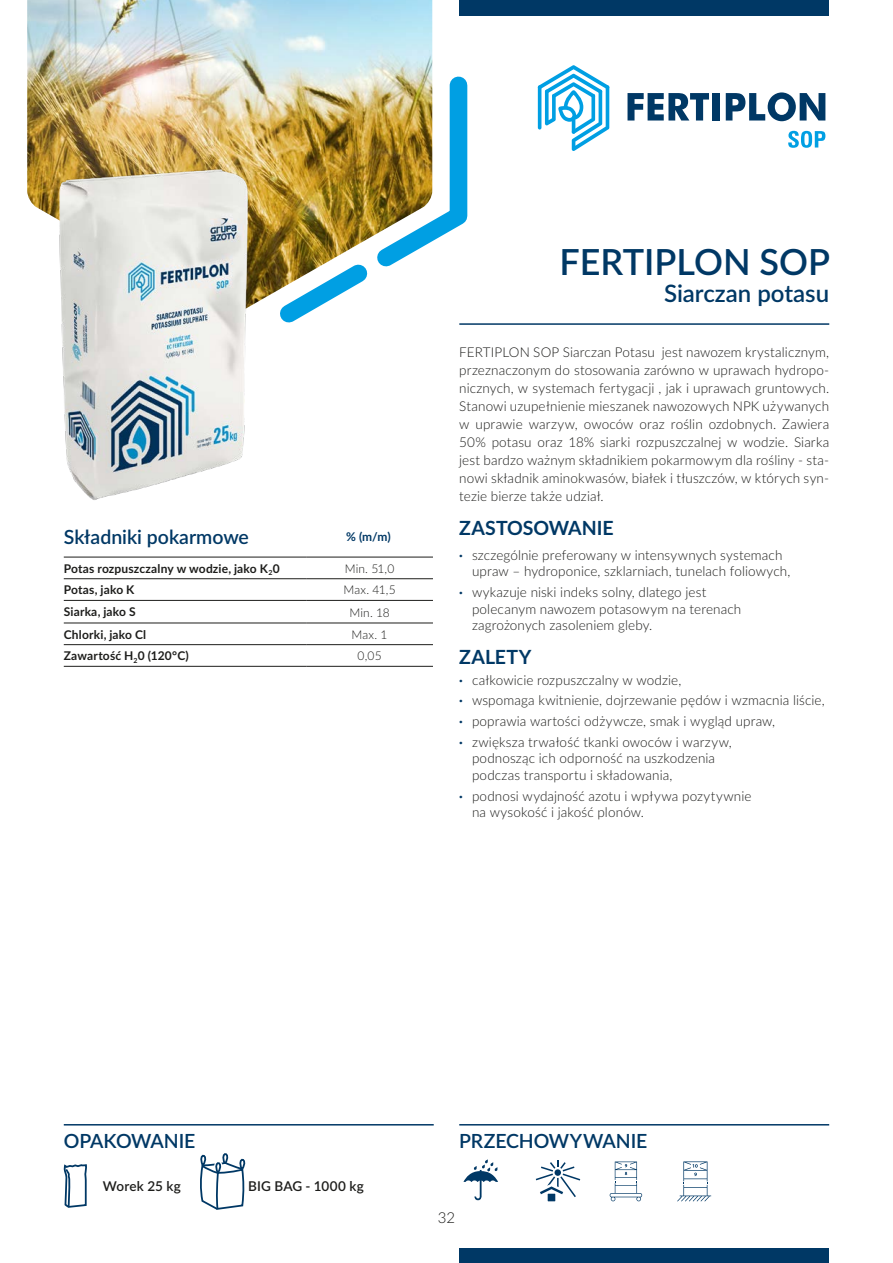
<style>
.page{position:relative;width:893px;height:1263px;background:#fff}
.page>*{position:absolute;margin:0;border:0;box-sizing:border-box;transform-origin:0 0}
.Produkt_-_nazwa{font:600 36px "Lato";color:#003865}
.Produkt_-_nazwa-2{font:600 24px "Lato";color:#003865}
.Heading_2{font:600 19.5px "Lato";letter-spacing:-.005em;color:#003865}
.Heading_2-2{font:700 19.5px "Lato";color:#003865}
.t1{font:300 15px "Lato";color:#1d1d1b}
.t2{font:300 13.5px/18px "Lato";letter-spacing:.01em;color:#1d1d1b}
.t3{font:600 13.5px "Lato";letter-spacing:.01em;color:#1d1d1b}
.t4{font:700 12px "Lato";letter-spacing:.015em;color:#1d1d1b}
.t5{font:300 12px "Lato";letter-spacing:.01em;color:#1d1d1b}
.t6{font:700 12px "Lato";color:#003865}
.s1{font-weight:700;color:#003865}
</style>
<div class="page">
<hr style="left:64px;top:1124px;width:370px;height:1px;background:#003865">
<hr style="left:459px;top:1124px;width:370px;height:1px;background:#003865">
<img style="left:27px;top:0;width:405px;height:163px">
<img style="left:265px;top:68px;width:203px;height:245px">
<svg style="left:538px;top:65px;width:72px;height:86px"></svg>
<hr style="left:572px;top:116px;width:3px;height:18px;background:#009fe3;border-radius:2px">
<svg style="left:627px;top:93px;width:82px;height:28px"></svg>
<div style="left:713px;top:93px;width:7px;height:28px;background:#003865"></div>
<svg style="left:726px;top:92px;width:99px;height:29px"></svg>
<svg style="left:788px;top:131px;width:37px;height:17px"></svg>
<img style="left:27px;top:163px;width:281px;height:337px">
<svg style="left:463px;top:1159px;width:35px;height:41px"></svg>
<div style="left:548px;top:1194px;width:7px;height:7px;background:#003865"></div>
<svg style="left:536px;top:1160px;width:44px;height:37px"></svg>
<div style="left:554px;top:1169px;width:7px;height:7px;background:#003865;border-radius:50%"></div>
<svg style="left:610px;top:1161px;width:32px;height:40px"></svg>
<svg style="left:677px;top:1161px;width:34px;height:40px"></svg>
<svg style="left:63px;top:1164px;width:24px;height:44px"></svg>
<svg style="left:200px;top:1153px;width:46px;height:57px"></svg>
<hr style="left:459px;top:323px;width:370px;height:2px;background:#003865">
<hr style="left:64px;top:557px;width:242px;height:1px;background:#1d1d1b">
<hr style="left:306px;top:557px;width:127px;height:1px;background:#1d1d1b">
<hr style="left:64px;top:578px;width:242px;height:1px;background:#1d1d1b">
<hr style="left:306px;top:578px;width:127px;height:1px;background:#1d1d1b">
<hr style="left:64px;top:600px;width:242px;height:1px;background:#1d1d1b">
<hr style="left:306px;top:600px;width:127px;height:1px;background:#1d1d1b">
<hr style="left:64px;top:623px;width:242px;height:1px;background:#1d1d1b">
<hr style="left:306px;top:623px;width:127px;height:1px;background:#1d1d1b">
<hr style="left:64px;top:644px;width:242px;height:1px;background:#1d1d1b">
<hr style="left:306px;top:644px;width:127px;height:1px;background:#1d1d1b">
<hr style="left:64px;top:666px;width:242px;height:1px;background:#1d1d1b">
<hr style="left:306px;top:666px;width:127px;height:1px;background:#1d1d1b">
<div style="left:459px;top:0;width:370px;height:16px;background:#003865"></div>
<div style="left:459px;top:1248px;width:370px;height:15px;background:#003865"></div>
<p class="Heading_2" style="left:64px;top:522px;width:187px">Składniki pokarmowe</p>
<p class="t6" style="left:346px;top:527px;width:46px">% (m/m)</p>
<p class="t4" style="left:64px;top:559px;width:217px">Potas rozpuszczalny w wodzie, jako K<sub>2</sub>0</p>
<p class="t5" style="left:345px;top:560px;width:51px">Min. 51,0</p>
<p class="t4" style="left:64px;top:581px;width:72px">Potas, jako K</p>
<p class="t5" style="left:343px;top:582px;width:54px">Max. 41,5</p>
<p class="t4" style="left:64px;top:603px;width:73px">Siarka, jako S</p>
<p class="t5" style="left:349px;top:604px;width:42px">Min. 18</p>
<p class="t4" style="left:64px;top:625px;width:84px">Chlorki, jako Cl</p>
<p class="t5" style="left:352px;top:626px;width:38px">Max. 1</p>
<p class="t4" style="left:64px;top:647px;width:127px">Zawartość H<sub>2</sub>0 (120°C)</p>
<p class="t5" style="left:358px;top:648px;width:26px">0,05</p>
<p class="Produkt_-_nazwa" style="left:559px;top:236px;width:272px">FERTIPLON SOP</p>
<p class="Produkt_-_nazwa-2" style="left:664px;top:276px;width:167px">Siarczan potasu</p>
<p class="t2" style="left:459px;top:343px;width:371px;text-align:justify">FERTIPLON SOP Siarczan Potasu jest nawozem krystalicznym, przeznaczonym do stosowania zarówno w uprawach hydropo&shy;nicznych, w systemach fertygacji , jak i uprawach gruntowych.<br>Stanowi uzupełnienie mieszanek nawozowych NPK używanych w uprawie warzyw, owoców oraz roślin ozdobnych. Zawiera 50% potasu oraz 18% siarki rozpuszczalnej w wodzie. Siarka jest bardzo ważnym składnikiem pokarmowym dla rośliny - sta&shy;nowi składnik aminokwasów, białek i tłuszczów, w których syn&shy;tezie bierze także udział.</p>
<p class="Heading_2-2" style="left:459px;top:513px;width:156px">ZASTOSOWANIE</p>
<p class="t2" style="left:472px;top:546px;width:320px;line-height:16.5px;text-indent:-13px"><span class="s1">·</span> szczególnie preferowany w intensywnych systemach upraw – hydroponice, szklarniach, tunelach foliowych,</p>
<p class="t2" style="left:472px;top:583px;width:271px;line-height:16.5px;text-indent:-13px"><span class="s1">·</span> wykazuje niski indeks solny, dlatego jest polecanym nawozem potasowym na terenach zagrożonych zasoleniem gleby.</p>
<p class="Heading_2-2" style="left:459px;top:642px;width:74px">ZALETY</p>
<p class="t2" style="left:459px;top:670px;width:224px"><span class="s1">·</span> całkowicie rozpuszczalny w wodzie,</p>
<p class="t2" style="left:459px;top:691px;width:367px"><span class="s1">·</span> wspomaga kwitnienie, dojrzewanie pędów i wzmacnia liście,</p>
<p class="t2" style="left:459px;top:712px;width:317px"><span class="s1">·</span> poprawia wartości odżywcze, smak i wygląd upraw,</p>
<p class="t2" style="left:472px;top:733px;width:261px;line-height:16.5px;text-indent:-13px"><span class="s1">·</span> zwiększa trwałość tkanki owoców i warzyw, podnosząc ich odporność na uszkodzenia podczas transportu i składowania,</p>
<p class="t2" style="left:472px;top:787px;width:281px;line-height:16.5px;text-indent:-13px"><span class="s1">·</span> podnosi wydajność azotu i wpływa pozytywnie na wysokość i jakość plonów.</p>
<h3 class="Heading_2" style="left:64px;top:1127px;width:133px">OPAKOWANIE</h3>
<h3 class="Heading_2" style="left:459px;top:1127px;width:190px">PRZECHOWYWANIE</h3>
<p class="t3" style="left:103px;top:1176px;width:80px">Worek 25 kg</p>
<p class="t3" style="left:248px;top:1176px;width:117px">BIG BAG - 1000 kg</p>
<p class="t1" style="left:438px;top:1207px;width:19px">32</p>
</div>
